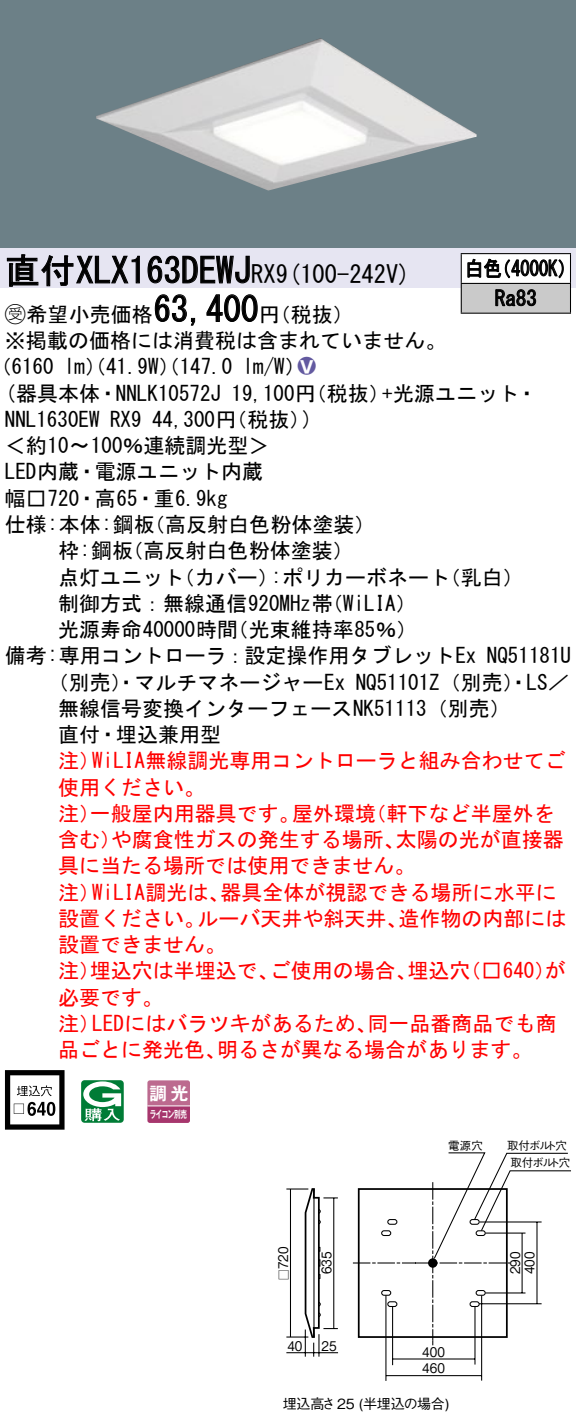
<style>
.page{position:relative;width:576px;height:1421px;background:#fff}
.page>*{position:absolute;margin:0;border:0;box-sizing:border-box;transform-origin:0 0}
.t1{font:35px "MS Gothic";color:#000}
.t2{font:24.5px "MS Gothic";color:#000}
.t3{font:21px/26.2px "MS Gothic";color:#000}
.t4{font:21px/26.2px "MS Gothic";color:#f00}
.t5{font:21px/29.8px "MS Gothic";color:#000;scale:.88 1}
.t6{font:21px "Ford Classification 1";color:#635aa0}
.t7{font:17.5px "Gothic MB101 Pro De Bold 90 pv RKSJ H";color:#fff}
.t8{font:14px "Gothic BBB Pro Medium 90 pv RKSJ H";letter-spacing:-.02em;color:#000}
.t9{font:13.3px/16.1px "Gothic BBB Pro Medium 90 pv RKSJ H";color:#000;scale:.9 1}
.t10{font:11.55px "Gothic BBB Pro Medium 90 pv RKSJ H";letter-spacing:-.11em;color:#000}
.t11{font:11.55px "Gothic BBB Pro Medium 90 pv RKSJ H";letter-spacing:-.11em;color:#000;scale:.9 1}
.t12{font:10.15px "Gothic MB101 Pro De Bold 90 pv RKSJ H";letter-spacing:-.05em;color:#fff;scale:.65 1}
.s1{font-size:24.5px}
.s2{font-family:"Ford Classification 1"}
.s3{color:#fff}
</style>
<div class="page">
<div style="left:0;top:0;width:575px;height:248px;background:#6c8087"></div>
<img style="left:96px;top:38px;width:380px;height:152px">
<div style="left:0;top:248px;width:575px;height:40px;background:#e6e5f2"></div>
<svg style="left:6px;top:254px;width:134px;height:33px"></svg>
<svg style="left:147px;top:255px;width:103px;height:29px"></svg>
<svg style="left:154px;top:294px;width:42px;height:32px"></svg>
<svg style="left:206px;top:294px;width:52px;height:28px"></svg>
<svg style="left:5px;top:1070px;width:59px;height:59px"></svg>
<svg style="left:47px;top:1101px;width:8px;height:14px"></svg>
<svg style="left:81px;top:1080px;width:43px;height:42px"></svg>
<svg style="left:147px;top:1080px;width:43px;height:42px;background:#b65b85"></svg>
<hr style="left:147px;top:1105px;width:43px;height:1px;background:#fff">
<div style="left:461px;top:254px;width:109px;height:29px;background:#fff"></div>
<div style="left:461px;top:283px;width:109px;height:30px;background:#cacaca"></div>
<hr style="left:460px;top:253px;width:110px;height:1px;background:#000">
<hr style="left:569px;top:254px;width:2px;height:29px;background:#000">
<hr style="left:460px;top:283px;width:110px;height:1px;background:#000">
<svg style="left:460px;top:254px;width:1px;height:58px"></svg>
<hr style="left:569px;top:284px;width:2px;height:29px;background:#000">
<hr style="left:460px;top:312px;width:110px;height:2px;background:#000">
<svg style="left:467px;top:258px;width:96px;height:21px"></svg>
<svg style="left:495px;top:289px;width:41px;height:17px"></svg>
<hr style="left:385px;top:1295px;width:1px;height:85px;background:#000">
<hr style="left:392px;top:1306px;width:1px;height:59px;background:#000">
<hr style="left:481px;top:1295px;width:1px;height:85px;background:#000">
<hr style="left:474px;top:1306px;width:1px;height:58px;background:#000">
<hr style="left:392px;top:1358px;width:83px;height:1px;background:#000">
<hr style="left:386px;top:1374px;width:95px;height:2px;background:#000">
<svg style="left:286px;top:1152px;width:284px;height:204px"></svg>
<hr style="left:313px;top:1189px;width:1px;height:147px;background:#000">
<h1 class="t1" style="left:5px;top:253px;width:272px">直付XLX163DEWJ<span class="s1">RX</span></h1>
<p class="t3" style="left:259px;top:301px;width:96px">（円税抜(</p>
<p class="t2" style="left:276px;top:262px;width:136px">(9 100-242 (V</p>
<h1 class="t1" style="left:153px;top:292px;width:106px">63,400</h1>
<p class="t3" style="left:5px;top:301px;width:442px"><span class="s2">B</span>希望小売価格<br>※掲載の価格には消費税は含まれていません。</p>
<p class="t6" style="left:298px;top:356px;width:19px">2<span class="s3">8</span></p>
<p class="t3" style="left:243px;top:354px;width:64px">l m (W/</p>
<p class="t3" style="left:-9px;top:354px;width:65px">（6160</p>
<p class="t3" style="left:64px;top:354px;width:169px">lm）（41.9 ）（W 147.0</p>
<p class="t5" style="left:494px;top:254px;width:49px;text-indent:-30px">白色<br>Ra83</p>
<p class="t5" style="left:492px;top:254px;width:96px">（4000 (K</p>
<p class="t3" style="left:5px;top:380px;width:217px">(器具本体・NNLK10572J</p>
<p class="t3" style="left:231px;top:380px;width:160px">19,100 （円税抜）</p>
<p class="t3" style="left:382px;top:380px;width:157px">+光源ユニット・</p>
<p class="t3" style="left:152px;top:406px;width:160px">44,300 （円税抜(</p>
<p class="t3" style="left:302px;top:406px;width:12px">(</p>
<p class="t3" style="left:5px;top:406px;width:96px">NNL1630EW</p>
<p class="t3" style="left:5px;top:432px;width:266px">＜約10〜100％連続調光型&lt;</p>
<p class="t3" style="left:5px;top:459px;width:259px">LED内蔵・電源ユニット内蔵</p>
<p class="t3" style="left:5px;top:485px;width:224px">幅□720・高65・重6.9kg</p>
<p class="t3" style="left:144px;top:511px;width:233px">（高反射白色粉体塗装(</p>
<p class="t3" style="left:110px;top:406px;width:33px">RX9</p>
<p class="t3" style="left:122px;top:511px;width:232px;text-indent:-117px">仕様:本体:鋼板<br>（高反射白色粉体塗装(</p>
<p class="t3" style="left:58px;top:537px;width:76px">枠:鋼板</p>
<p class="t3" style="left:174px;top:564px;width:106px">（カバー）</p>
<p class="t3" style="left:58px;top:564px;width:127px">点灯ユニット</p>
<p class="t3" style="left:271px;top:564px;width:181px">:ポリカーボネート</p>
<p class="t3" style="left:439px;top:564px;width:85px">（乳白(</p>
<p class="t3" style="left:227px;top:590px;width:191px;text-indent:-169px">制御方式：無線通信920MHz帯<br>（光束維持率85％(</p>
<p class="t3" style="left:322px;top:590px;width:96px">（WiLIA(</p>
<p class="t3" style="left:58px;top:616px;width:181px">光源寿命40000時間</p>
<p class="t3" style="left:355px;top:642px;width:215px;text-indent:-350px">備考:専用コントローラ：設定操作用タブレットEx<br>NQ51101 （Z 別売）・LS／</p>
<p class="t3" style="left:486px;top:642px;width:85px">NQ51181U</p>
<p class="t3" style="left:58px;top:669px;width:454px;text-indent:-10px">（別売）・マルチマネージャーEx<br>無線信号変換インターフェースNK51113（別売(直付・埋込兼用型</p>
<p class="t4" style="left:92px;top:747px;width:475px">WiLIA無線調光専用コントローラと組み合わせてご</p>
<p class="t4" style="left:58px;top:747px;width:148px">注）<br>使用ください。</p>
<p class="t4" style="left:90px;top:800px;width:211px">一般屋内用器具です。</p>
<p class="t4" style="left:292px;top:800px;width:85px">屋外環境</p>
<p class="t4" style="left:365px;top:800px;width:190px">（軒下など半屋外を</p>
<p class="t4" style="left:58px;top:800px;width:43px">注）</p>
<p class="t4" style="left:111px;top:826px;width:295px">や腐食性ガスの発生する場所、</p>
<p class="t4" style="left:395px;top:826px;width:170px">太陽の光が直接器</p>
<p class="t4" style="left:58px;top:826px;width:64px">含む）</p>
<p class="t4" style="left:58px;top:852px;width:358px">具に当たる場所では使用できません。</p>
<p class="t4" style="left:220px;top:879px;width:337px">器具全体が視認できる場所に水平に</p>
<p class="t4" style="left:58px;top:879px;width:43px">注）</p>
<p class="t4" style="left:92px;top:879px;width:139px">WiLIA調光は、</p>
<p class="t4" style="left:197px;top:905px;width:211px">ルーバ天井や斜天井、</p>
<p class="t4" style="left:398px;top:905px;width:170px">造作物の内部には</p>
<p class="t4" style="left:58px;top:905px;width:169px">設置ください。設置できません。</p>
<p class="t4" style="left:58px;top:957px;width:106px">注）<br>必要です。</p>
<p class="t4" style="left:90px;top:957px;width:190px">埋込穴は半埋込で、</p>
<p class="t4" style="left:269px;top:957px;width:148px">ご使用の場合、</p>
<p class="t4" style="left:460px;top:957px;width:107px">（□640 が）</p>
<p class="t4" style="left:407px;top:957px;width:64px">埋込穴</p>
<p class="t4" style="left:92px;top:1010px;width:286px">LEDにはバラツキがあるため、</p>
<p class="t4" style="left:367px;top:1010px;width:190px">同一品番商品でも商</p>
<p class="t4" style="left:58px;top:1010px;width:43px">注）</p>
<p class="t4" style="left:58px;top:1036px;width:169px">品ごとに発光色、</p>
<p class="t4" style="left:217px;top:1036px;width:317px">明るさが異なる場合があります。</p>
<p class="t7" style="left:149px;top:1078px;width:41px">調光</p>
<p class="t12" style="left:150px;top:1105px;width:59px">ライコン別売</p>
<p class="t10" style="left:448px;top:1136px;width:36px">電源穴</p>
<p class="t10" style="left:507px;top:1136px;width:61px">取付ボルト穴</p>
<p class="t10" style="left:510px;top:1153px;width:61px">取付ボルト穴</p>
<p class="t9" style="left:273px;top:1269px;width:27px;rotate:-90deg">720</p>
<p class="t9" style="left:519px;top:1274px;width:27px;rotate:-90deg">400</p>
<p class="t9" style="left:316px;top:1274px;width:27px;rotate:-90deg">635</p>
<p class="t9" style="left:505px;top:1274px;width:27px;rotate:-90deg">290</p>
<p class="t11" style="left:274px;top:1279px;width:13px;rotate:-90deg">□</p>
<p class="t9" style="left:287px;top:1336px;width:18px">40</p>
<p class="t9" style="left:321px;top:1336px;width:18px">25</p>
<p class="t9" style="left:422px;top:1342px;width:27px">400<br>460</p>
<p class="t8" style="left:283px;top:1391px;width:168px">埋込高さ25 (半埋込の場合(</p>
</div>
